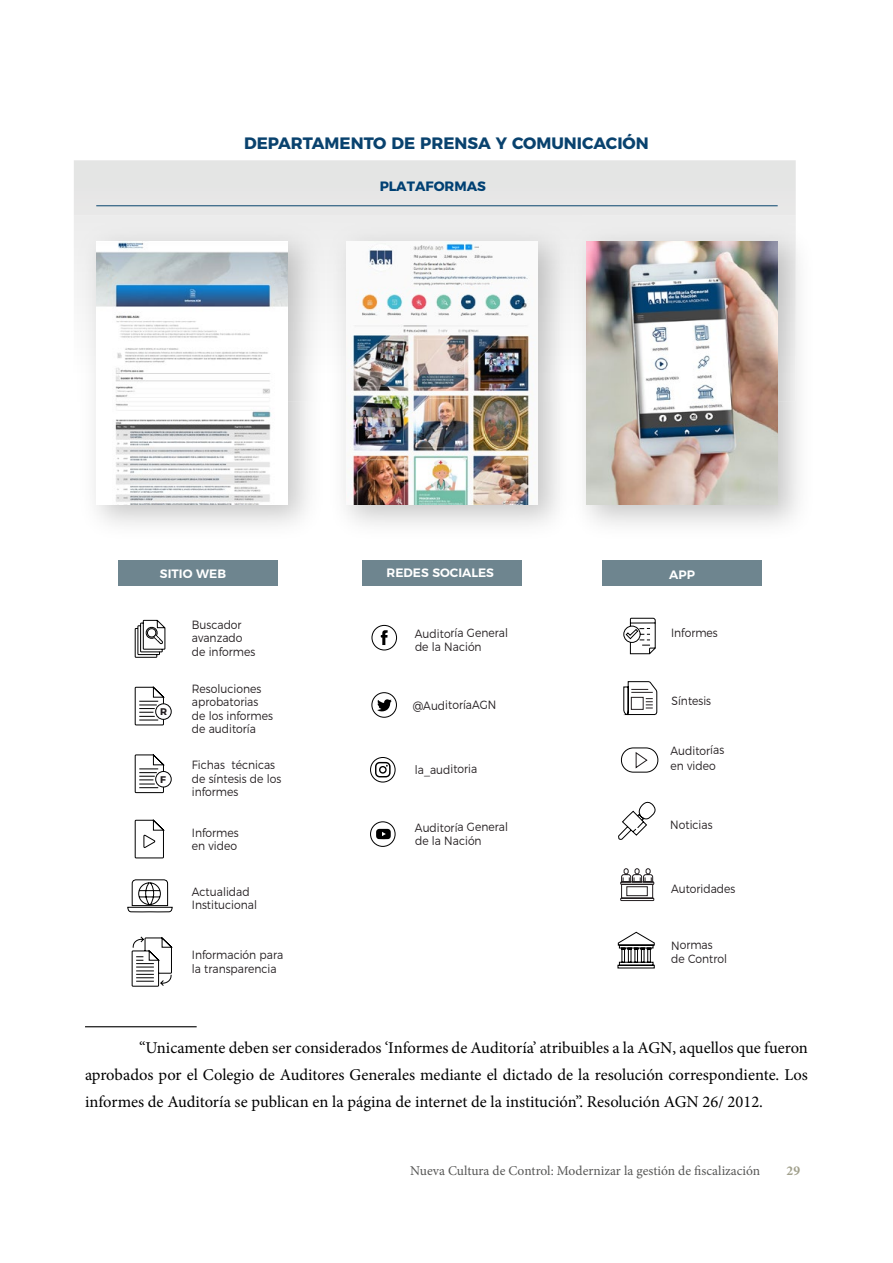
<style>
.page{position:relative;width:893px;height:1263px;background:#fff}
.page>*{position:absolute;margin:0;border:0;box-sizing:border-box;transform-origin:0 0}
.t1{font:16.5px/27px "Minion Pro";color:#000;text-align:justify}
.t2{font:700 16.5px "Montserrat";color:#09426e}
.t3{font:13.5px "Minion Pro";color:#575756}
.t4{font:700 13.5px "Montserrat";color:#004073}
.t5{font:700 13.5px "Minion Pro";color:#a1a08c}
.t6{font:600 12.15px "Montserrat";color:#fff}
.t7{font:300 12px/13.5px "Montserrat";color:#241f21;scale:.9 1}
.t8{font:700 9.6px "Montserrat";color:#241f21}
</style>
<div class="page">
<hr style="left:85px;top:1026px;width:112px;height:1px;background:#000">
<div style="left:74px;top:160px;width:722px;height:55px;background:#e4e5e4"></div>
<img style="left:343px;top:401px;width:217px;height:124px">
<img style="left:346px;top:241px;width:191px;height:263px">
<img style="left:74px;top:215px;width:259px;height:310px">
<img style="left:96px;top:241px;width:191px;height:263px">
<img style="left:560px;top:215px;width:239px;height:310px">
<img style="left:586px;top:241px;width:192px;height:263px">
<div style="left:118px;top:560px;width:160px;height:26px;background:#6e858f"></div>
<div style="left:362px;top:560px;width:160px;height:26px;background:#6e858f"></div>
<div style="left:602px;top:560px;width:160px;height:26px;background:#6e858f"></div>
<svg style="left:370px;top:624px;width:28px;height:223px"></svg>
<svg style="left:135px;top:819px;width:30px;height:40px"></svg>
<svg style="left:135px;top:619px;width:31px;height:39px"></svg>
<svg style="left:621px;top:681px;width:37px;height:92px"></svg>
<svg style="left:135px;top:686px;width:30px;height:40px"></svg>
<div style="left:156px;top:704px;width:15px;height:15px;background:#fff;border-radius:50%"></div>
<div style="left:155px;top:704px;width:16px;height:16px;border:1px solid #000;border-radius:50%"></div>
<svg style="left:135px;top:754px;width:30px;height:39px"></svg>
<div style="left:156px;top:771px;width:15px;height:16px;background:#fff;border-radius:50%"></div>
<div style="left:155px;top:771px;width:16px;height:16px;border:1px solid #000;border-radius:50%"></div>
<svg style="left:617px;top:801px;width:39px;height:168px"></svg>
<svg style="left:623px;top:618px;width:33px;height:36px"></svg>
<svg style="left:127px;top:879px;width:46px;height:108px"></svg>
<hr style="left:96px;top:206px;width:682px;height:1px;background:#08456e">
<h1 class="t2" style="left:244px;top:129px;width:406px">DEPARTAMENTO DE PRENSA Y COMUNICACIÓN</h1>
<p class="t4" style="left:380px;top:175px;width:108px">PLATAFORMAS</p>
<p class="t6" style="left:160px;top:564px;width:68px">SITIO WEB</p>
<p class="t6" style="left:387px;top:563px;width:109px">REDES SOCIALES</p>
<p class="t6" style="left:669px;top:564px;width:27px">APP</p>
<p class="t8" style="left:160px;top:704px;width:8px">R</p>
<p class="t8" style="left:160px;top:771px;width:7px">F</p>
<p class="t7" style="left:192px;top:617px;width:72px">Buscador avanzado de informes</p>
<p class="t7" style="left:671px;top:625px;width:54px">Informes</p>
<p class="t7" style="left:415px;top:625px;width:105px">Auditoría General de la Nación</p>
<p class="t7" style="left:192px;top:681px;width:92px">Resoluciones aprobatorias de los informes de auditoría</p>
<p class="t7" style="left:192px;top:757px;width:101px">Fichas técnicas de síntesis de los informes</p>
<p class="t7" style="left:192px;top:825px;width:53px">Informes en video</p>
<p class="t7" style="left:192px;top:884px;width:74px">Actualidad<br>Institucional</p>
<p class="t7" style="left:192px;top:947px;width:103px">Información para la transparencia</p>
<p class="t7" style="left:413px;top:697px;width:95px">@AuditoríaAGN</p>
<p class="t7" style="left:415px;top:761px;width:71px">la_auditoria</p>
<p class="t7" style="left:415px;top:819px;width:105px">Auditoría General de la Nación</p>
<p class="t7" style="left:671px;top:693px;width:46px">Síntesis</p>
<p class="t7" style="left:671px;top:741px;width:61px;line-height:15.6px">Auditorías en video</p>
<p class="t7" style="left:670px;top:817px;width:49px">Noticias</p>
<p class="t7" style="left:671px;top:881px;width:73px">Autoridades</p>
<p class="t7" style="left:671px;top:937px;width:64px">Normas de Control</p>
<p class="t1" style="left:85px;top:1034px;width:724px;text-indent:54px">“Unicamente deben ser considerados ‘Informes de Auditoría’ atribuibles a la AGN, aquellos que fueron aprobados por el Colegio de Auditores Generales mediante el dictado de la resolución correspondiente. Los informes de Auditoría se publican en la página de internet de la institución”. Resolución AGN 26/ 2012.</p>
<p class="t3" style="left:410px;top:1161px;width:351px">Nueva Cultura de Control: Modernizar la gestión de fiscalización</p>
<p class="t5" style="left:787px;top:1161px;width:15px">29</p>
</div>
